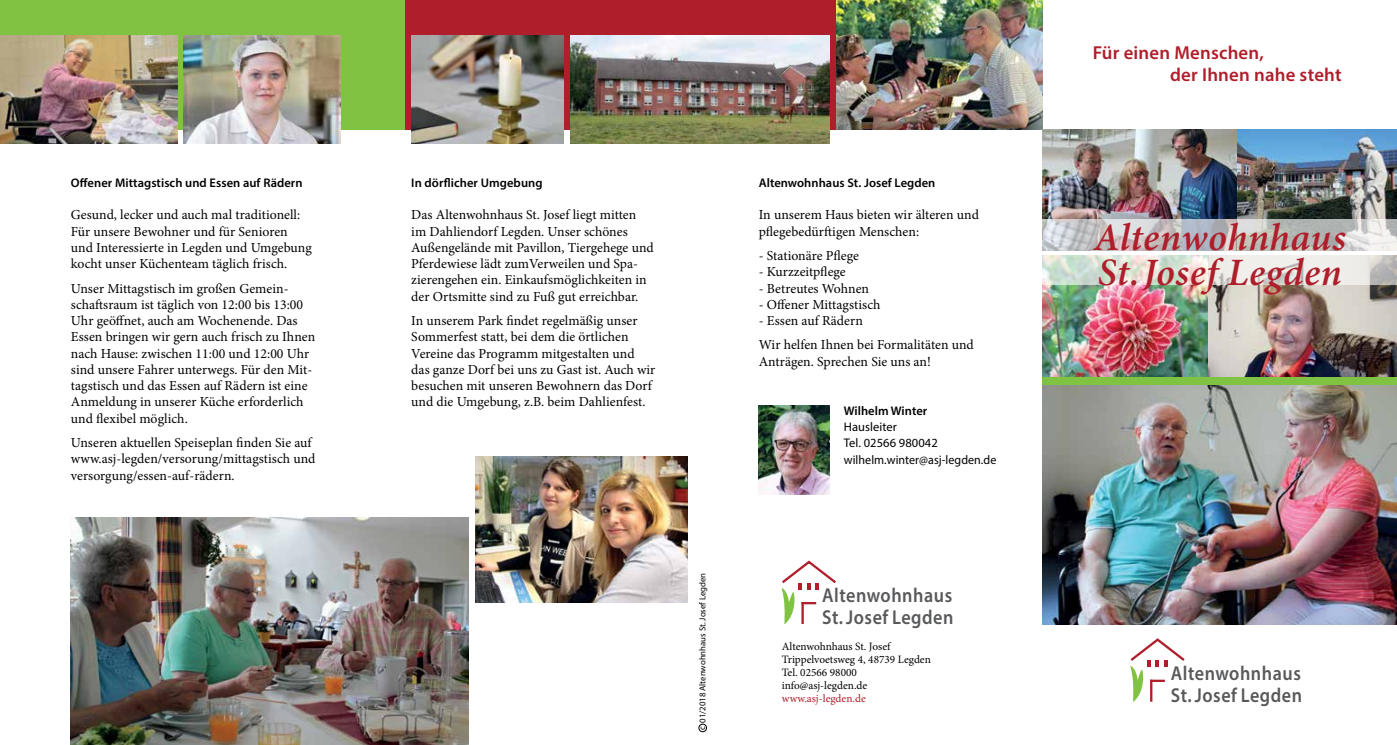
<style>
.page{position:relative;width:1397px;height:745px;background:#fff}
.page>*{position:absolute;margin:0;border:0;box-sizing:border-box;transform-origin:0 0}
.t1{font:italic 600 38.75px/35.4px "Minion Pro";letter-spacing:.015em;color:#af1e2b}
.t2{font:600 20.12px/21.9px "Myriad Pro";letter-spacing:.03em;color:#58595b;scale:.9 1}
.t3{font:600 18.75px/22.5px "Myriad Pro";letter-spacing:.01em;color:#af1e2b}
.t4{font:13.75px/16.2px "Minion Pro";letter-spacing:.005em;color:#000}
.t5{font:600 12.5px "Myriad Pro";letter-spacing:.005em;color:#000}
.t6{font:12.5px/16.2px "Myriad Pro";letter-spacing:.005em;color:#000}
.t7{font:11.25px/13.1px "Minion Pro";color:#000}
.t8{font:11.25px "Minion Pro";color:#af1e2b}
.t9{font:8.75px "Myriad Pro";color:#000}
</style>
<div class="page">
<div style="left:404px;top:0;width:432px;height:129px;background:#af1e2b"></div>
<div style="left:0;top:0;width:404px;height:129px;background:#80c342"></div>
<img style="left:71px;top:517px;width:397px;height:227px">
<img style="left:570px;top:35px;width:259px;height:108px">
<img style="left:1042px;top:255px;width:354px;height:122px">
<img style="left:1042px;top:129px;width:354px;height:121px">
<img style="left:836px;top:0;width:206px;height:129px">
<img style="left:1042px;top:384px;width:354px;height:240px">
<img style="left:758px;top:405px;width:71px;height:88px">
<div style="left:1042px;top:377px;width:354px;height:7px;background:#80c342"></div>
<img style="left:475px;top:456px;width:212px;height:145px">
<img style="left:0;top:35px;width:177px;height:108px">
<img style="left:184px;top:35px;width:156px;height:108px">
<div style="left:698px;top:723px;width:8px;height:8px;border:1px solid #000;border-radius:50%"></div>
<svg style="left:1130px;top:638px;width:55px;height:63px"></svg>
<svg style="left:781px;top:560px;width:55px;height:63px"></svg>
<img style="left:411px;top:35px;width:152px;height:108px">
<p class="t5" style="left:71px;top:174px;width:233px">Offener Mittagstisch und Essen auf Rädern</p>
<p class="t4" style="left:71px;top:207px;width:242px">Gesund, lecker und auch mal traditionell:<br>Für unsere Bewohner und für Senioren und Interessierte in Legden und Umgebung kocht unser Küchenteam täglich frisch.</p>
<p class="t4" style="left:71px;top:280px;width:246px">Unser Mittagstisch im großen Gemein&shy;schaftsraum ist täglich von 12:00 bis 13:00<br>Uhr geöffnet, auch am Wochenende. Das Essen bringen wir gern auch frisch zu Ihnen nach Hause: zwischen 11:00 und 12:00 Uhr sind unsere Fahrer unterwegs. Für den Mit&shy;tagstisch und das Essen auf Rädern ist eine Anmeldung in unserer Küche erforderlich und flexibel möglich.</p>
<p class="t4" style="left:71px;top:434px;width:246px">Unseren aktuellen Speiseplan finden Sie auf www.asj-legden/versorung/mittagstisch und versorgung/essen-auf-rädern.</p>
<p class="t5" style="left:411px;top:174px;width:133px">In dörflicher Umgebung</p>
<p class="t4" style="left:411px;top:207px;width:244px">Das Altenwohnhaus St. Josef liegt mitten im Dahliendorf Legden. Unser schönes Außengelände mit Pavillon, Tiergehege und Pferdewiese lädt zumVerweilen und Spa&shy;zierengehen ein. Einkaufsmöglichkeiten in der Ortsmitte sind zu Fuß gut erreichbar.</p>
<p class="t4" style="left:411px;top:312px;width:245px">In unserem Park findet regelmäßig unser Sommerfest statt, bei dem die örtlichen Vereine das Programm mitgestalten und das ganze Dorf bei uns zu Gast ist. Auch wir besuchen mit unseren Bewohnern das Dorf und die Umgebung, z.B. beim Dahlienfest.</p>
<p class="t9" style="left:697px;top:730px;width:159px;rotate:-90deg">c 01/2018 Altenwohnhaus St. Josef Legden</p>
<p class="t5" style="left:758px;top:174px;width:178px">Altenwohnhaus St. Josef Legden</p>
<p class="t4" style="left:758px;top:207px;width:222px">In unserem Haus bieten wir älteren und pflegebedürftigen Menschen:</p>
<p class="t4" style="left:758px;top:247px;width:102px">- Stationäre Pflege</p>
<p class="t4" style="left:758px;top:263px;width:88px">- Kurzzeitpflege</p>
<p class="t4" style="left:758px;top:280px;width:112px">- Betreutes Wohnen</p>
<p class="t4" style="left:758px;top:296px;width:123px">- Offener Mittagstisch</p>
<p class="t4" style="left:758px;top:308px;width:216px;line-height:24.4px">- Essen auf Rädern<br>Wir helfen Ihnen bei Formalitäten und</p>
<p class="t4" style="left:758px;top:353px;width:174px">Anträgen. Sprechen Sie uns an!</p>
<p class="t5" style="left:843px;top:402px;width:85px">Wilhelm Winter</p>
<p class="t6" style="left:843px;top:418px;width:154px">Hausleiter<br>Tel. 02566 980042 wilhelm.winter@asj-legden.de</p>
<h2 class="t2" style="left:822px;top:583px;width:147px">Altenwohnhaus<br>St. Josef Legden</h2>
<p class="t7" style="left:781px;top:639px;width:150px">Altenwohnhaus St. Josef<br>Trippelvoetsweg 4, 48739 Legden<br>Tel. 02566 98000 info@asj-legden.de</p>
<p class="t8" style="left:781px;top:690px;width:85px">www.asj-legden.de</p>
<h3 class="t3" style="left:1169px;top:40px;width:173px;text-indent:-77px">Für einen Menschen,<br>der Ihnen nahe steht</h3>
<h1 class="t1" style="left:1093px;top:219px;width:254px">Altenwohnhaus<br>St. Josef Legden</h1>
<h2 class="t2" style="left:1170px;top:661px;width:147px">Altenwohnhaus<br>St. Josef Legden</h2>
</div>
